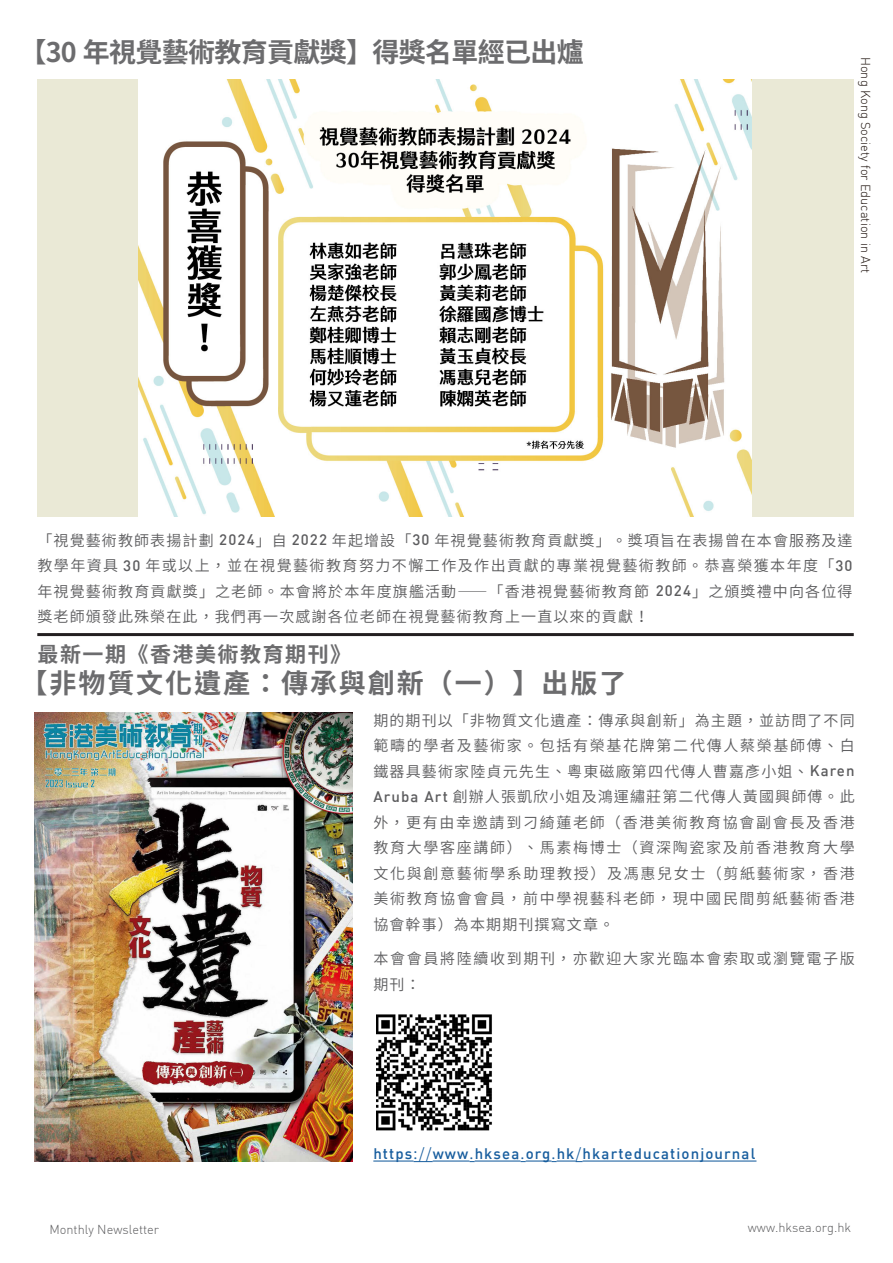
<style>
.page{position:relative;width:893px;height:1263px;background:#fff}
.page>*{position:absolute;margin:0;border:0;box-sizing:border-box;transform-origin:0 0}
.big_heading{font:700 27px "Noto Sans CJ Ktc";letter-spacing:-.025em;color:#6c6c6e}
.big_heading-2{font:700 27px "Noto Sans CJ Ktc";letter-spacing:.07em;color:#6c6c6e}
.heading{font:700 21px "Noto Sans CJ Ktc";letter-spacing:.07em;color:#6c6c6e}
.paragraph{font:600 15px/25.5px "Noto Sans CJ Ktc";letter-spacing:.11em;color:#5c5c5e;text-align:justify}
.paragraph-2{font:500 15px "DIN";letter-spacing:.075em;color:#175d9e}
.t1{font:300 12.75px "DIN";color:#5c5c5e}
.t2{font:300 12.75px "DIN";color:#1f140f}
.s1{font-family:"DIN";font-weight:500}
.s2{font-family:"Noto Sans CJ Ktc";font-weight:600}
</style>
<div class="page">
<div style="left:37px;top:79px;width:816px;height:438px;background:#eae9d6"></div>
<hr style="left:37px;top:633px;width:817px;height:3px;background:#231f20">
<img style="left:139px;top:80px;width:612px;height:437px">
<img style="left:35px;top:712px;width:317px;height:449px">
<hr style="left:373px;top:1160px;width:40px;height:1px;background:#175d9e">
<svg style="left:413px;top:1161px;width:20px;height:1px"></svg>
<hr style="left:433px;top:1160px;width:36px;height:1px;background:#175d9e">
<hr style="left:475px;top:1160px;width:46px;height:1px;background:#175d9e">
<svg style="left:521px;top:1160px;width:62px;height:2px"></svg>
<hr style="left:583px;top:1160px;width:173px;height:1px;background:#175d9e">
<img style="left:376px;top:1014px;width:116px;height:117px">
<p class="big_heading" style="left:19px;top:37px;width:566px">【30 年視覺藝術教育貢獻獎】得獎名單經已出爐</p>
<p class="t2" style="left:874px;top:57px;width:218px;rotate:90deg">Hong Kong Society for Education in Art</p>
<p class="paragraph" style="left:37px;top:528px;width:817px">「視覺藝術教師表揚計劃 <span class="s1">2024</span>」自 <span class="s1">2022</span> 年起增設「<span class="s1">30</span> 年視覺藝術教育貢獻獎」。獎項旨在表揚曾在本會服務及達教學年資具 <span class="s1">30</span> 年或以上，並在視覺藝術教育努力不懈工作及作出貢獻的專業視覺藝術教師。恭喜榮獲本年度「<span class="s1">30</span>年視覺藝術教育貢獻獎」之老師。本會將於本年度旗艦活動——「香港視覺藝術教育節 <span class="s1">2024</span>」之頒獎禮中向各位得獎老師頒發此殊榮在此，我們再一次感謝各位老師在視覺藝術教育上一直以來的貢獻！</p>
<p class="heading" style="left:38px;top:642px;width:315px">最新一期《香港美術教育期刊》</p>
<p class="big_heading-2" style="left:21px;top:668px;width:607px">【非物質文化遺產：傳承與創新（一）】出版了</p>
<p class="paragraph" style="left:373px;top:708px;width:483px">期的期刊以「非物質文化遺產：傳承與創新」為主題，並訪問了不同範疇的學者及藝術家。包括有榮基花牌第二代傳人蔡榮基師傅、白鐵器具藝術家陸貞元先生、粵東磁廠第四代傳人曹嘉彥小姐、<span class="s1">Karen Aruba Art</span> 創辦人張凱欣小姐及鴻運繡莊第二代傳人黃國興師傅。此外，更有由幸邀請到刁綺蓮老師（香港美術教育協會副會長及香港教育大學客座講師）、馬素梅博士（資深陶瓷家及前香港教育大學文化與創意藝術學系助理教授）及馮惠兒女士（剪紙藝術家，香港美術教育協會會員，前中學視藝科老師，現中國民間剪紙藝術香港協會幹事）為本期期刊撰寫文章。</p>
<p class="paragraph" style="left:373px;top:946px;width:483px">本會會員將陸續收到期刊，亦歡迎大家光臨本會索取或瀏覽電子版期刊：</p>
<p class="t1" style="left:49px;top:1222px;width:111px">Monthly Newsletter</p>
<p class="paragraph-2" style="left:373px;top:1144px;width:383px">https<span class="s2">://</span>www<span class="s2">.</span>hksea<span class="s2">.</span>org<span class="s2">.</span>hk<span class="s2">/</span>hkarteducationjournal</p>
<p class="t1" style="left:748px;top:1220px;width:105px">www.hksea.org.hk</p>
</div>
